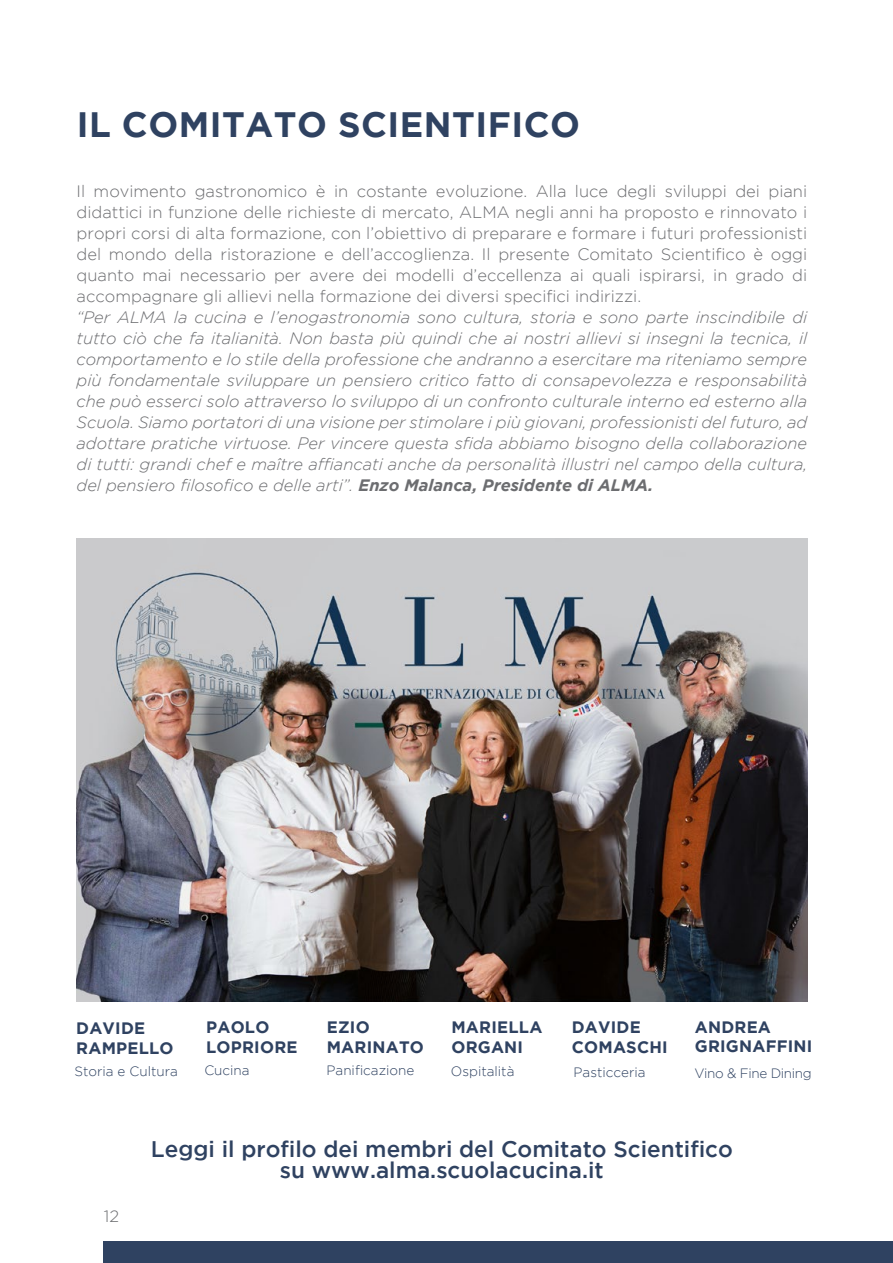
<style>
.page{position:relative;width:893px;height:1263px;background:#fff}
.page>*{position:absolute;margin:0;border:0;box-sizing:border-box;transform-origin:0 0}
.t1{font:700 35.25px "Gotham";letter-spacing:.015em;color:#2f4261}
.t2{font:500 22.5px/21px "Gotham";color:#2f4261;text-align:center}
.t3{font:italic 300 16.5px/21px "Gotham";color:#6c6d70;text-align:justify}
.t4{font:300 16.5px/21px "Gotham";color:#6c6d70;text-align:justify}
.t5{font:700 16.5px/19.8px "Gotham";letter-spacing:.015em;color:#2f4261}
.t6{font:300 13.5px "Gotham";color:#2f4261}
.t7{font:300 13.5px "Gotham";letter-spacing:-.025em;color:#2f4261}
.s1{font-weight:700}
</style>
<div class="page">
<div style="left:104px;top:1242px;width:789px;height:21px;background:#2f4261"></div>
<img style="left:77px;top:539px;width:730px;height:462px">
<h1 class="t1" style="left:77px;top:104px;width:505px">IL COMITATO SCIENTIFICO</h1>
<p class="t4" style="left:77px;top:180px;width:732px">Il movimento gastronomico è in costante evoluzione. Alla luce degli sviluppi dei piani didattici in funzione delle richieste di mercato, ALMA negli anni ha proposto e rinnovato i propri corsi di alta formazione, con l’obiettivo di preparare e formare i futuri professionisti del mondo della ristorazione e dell’accoglienza. Il presente Comitato Scientifico è oggi quanto mai necessario per avere dei modelli d’eccellenza ai quali ispirarsi, in grado di accompagnare gli allievi nella formazione dei diversi specifici indirizzi.</p>
<p class="t3" style="left:77px;top:306px;width:732px">“Per ALMA la cucina e l’enogastronomia sono cultura, storia e sono parte inscindibile di tutto ciò che fa italianità. Non basta più quindi che ai nostri allievi si insegni la tecnica, il comportamento e lo stile della professione che andranno a esercitare ma riteniamo sempre più fondamentale sviluppare un pensiero critico fatto di consapevolezza e responsabilità che può esserci solo attraverso lo sviluppo di un confronto culturale interno ed esterno alla Scuola. Siamo portatori di una visione per stimolare i più giovani, professionisti del futuro, ad adottare pratiche virtuose. Per vincere questa sfida abbiamo bisogno della collaborazione di tutti: grandi chef e maître affiancati anche da personalità illustri nel campo della cultura, del pensiero filosofico e delle arti”. <span class="s1">Enzo Malanca, Presidente di ALMA.</span></p>
<p class="t5" style="left:76px;top:1017px;width:99px">DAVIDE<br>RAMPELLO</p>
<p class="t6" style="left:74px;top:1063px;width:105px">Storia e Cultura</p>
<p class="t5" style="left:451px;top:1017px;width:92px">MARIELLA<br>ORGANI</p>
<p class="t5" style="left:695px;top:1016px;width:119px">ANDREA<br>GRIGNAFFINI</p>
<p class="t5" style="left:206px;top:1017px;width:93px">PAOLO<br>LOPRIORE</p>
<p class="t5" style="left:327px;top:1017px;width:99px">EZIO<br>MARINATO</p>
<p class="t6" style="left:204px;top:1063px;width:47px">Cucina</p>
<p class="t6" style="left:327px;top:1063px;width:89px">Panificazione</p>
<p class="t7" style="left:694px;top:1066px;width:119px">Vino &amp; Fine Dining</p>
<p class="t5" style="left:572px;top:1017px;width:97px">DAVIDE<br>COMASCHI</p>
<p class="t6" style="left:451px;top:1063px;width:65px">Ospitalità</p>
<p class="t6" style="left:574px;top:1064px;width:74px">Pasticceria</p>
<p class="t4" style="left:104px;top:1205px;width:17px">12</p>
<h2 class="t2" style="left:151px;top:1138px;width:583px">Leggi il profilo dei membri del Comitato Scientifico su www.alma.scuolacucina.it</h2>
</div>
